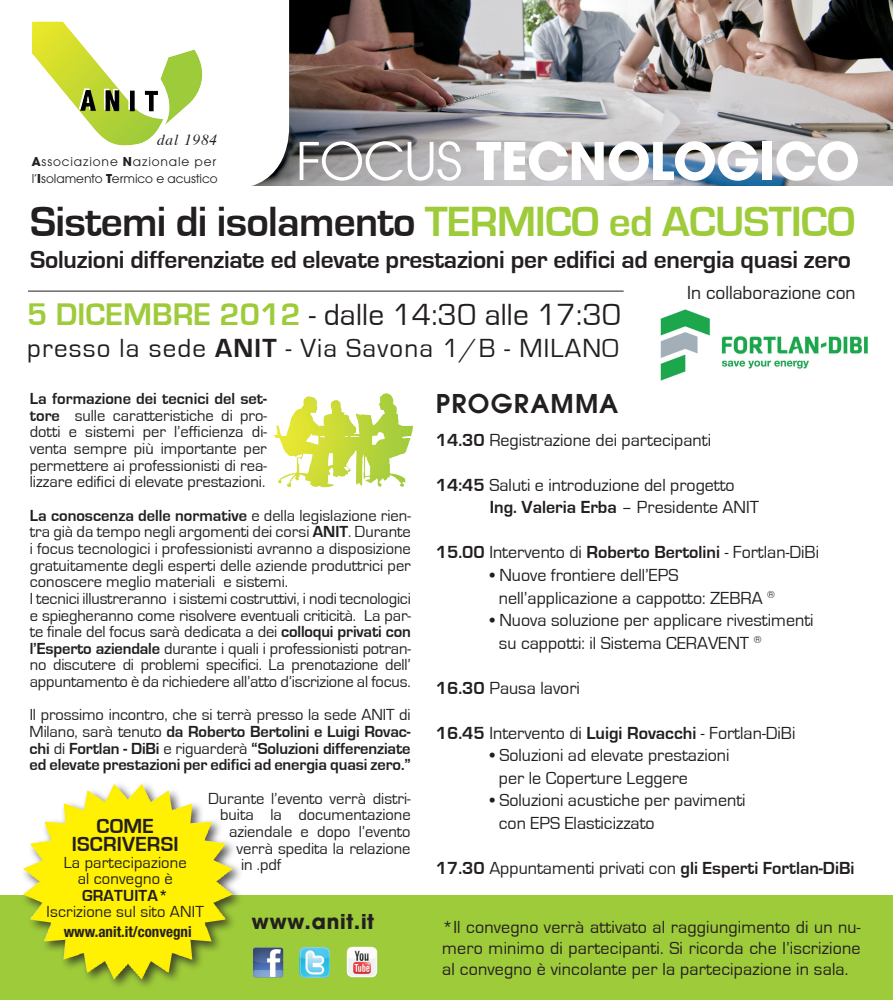
<style>
.page{position:relative;width:893px;height:1000px;background:#fff}
.page>*{position:absolute;margin:0;border:0;box-sizing:border-box;transform-origin:0 0}
.t1{font:700 57px "Avant Garde Md ITC";letter-spacing:-.01em;color:#fff}
.t2{font:700 43.5px "Eurostile";letter-spacing:-.02em;color:#231f20}
.t3{font:700 43.5px "Eurostile";color:#9ecb3a}
.t4{font:31.5px "Eurostile";letter-spacing:.005em;color:#231f20}
.t5{font:600 28.5px "Avant Garde ITC";letter-spacing:.04em;color:#231f20}
.t6{font:27px "Eurostile";letter-spacing:.045em;color:#231f20}
.t7{font:700 25.5px "Eurostile";letter-spacing:-.01em;color:#231f20}
.t8{font:700 22.5px "Avant Garde Md ITC";letter-spacing:.04em;color:#231f20}
.t9{font:700 21px/18px "Eurostile";letter-spacing:.01em;color:#231f20;text-align:center}
.t10{font:19.5px "Eurostile";color:#231f20}
.t11{font:18px/22.5px "Eurostile";color:#231f20}
.t12{font:700 18px "Eurostile";color:#231f20}
.t13{font:16.5px/16.6px "Eurostile";color:#231f20;text-align:center}
.t14{font:700 16.5px/16.6px "Eurostile";letter-spacing:-.005em;color:#231f20;text-align:justify}
.t15{font:italic 15.3px "Times";letter-spacing:.06em;color:#231f20}
.t16{font:700 condensed 15px "Helvetica Neue";color:#231f20}
.t17{font:13.5px/16.2px "Avant Garde ITC";letter-spacing:-.005em;color:#231f20}
.s1{font-family:"Avant Garde Md ITC";font-weight:700}
.s2{font-family:"Avant Garde ITC";font-weight:400}
.s3{color:#9ecb3a}
.s4{font-weight:700;font-size:32.25px;color:#9ecb3a}
.s5{font-weight:700}
.s6{font-weight:400}
</style>
<div class="page">
<img style="left:291px;top:0;width:602px;height:186px">
<svg style="left:32px;top:0;width:259px;height:186px"></svg>
<div style="left:0;top:894px;width:893px;height:105px;background:#9ecb3a"></div>
<img style="left:32px;top:22px;width:28px;height:58px">
<img style="left:299px;top:947px;width:31px;height:30px">
<img style="left:347px;top:946px;width:30px;height:31px">
<img style="left:253px;top:947px;width:30px;height:30px">
<hr style="left:28px;top:291px;width:596px;height:1px;background:#231f20">
<svg style="left:273px;top:393px;width:140px;height:95px"></svg>
<img style="left:293px;top:394px;width:91px;height:40px">
<div style="left:19px;top:779px;width:224px;height:210px;background:#231f20;opacity:.75"></div>
<img style="left:23px;top:783px;width:119px;height:125px">
<img style="left:660px;top:309px;width:208px;height:72px">
<p class="t15" style="left:157px;top:126px;width:62px">dal 1984</p>
<p class="t17" style="left:32px;top:154px;width:187px"><span class="s1">A</span>ssociazione <span class="s1">N</span>azionale per l’<span class="s1">I</span>solamento <span class="s1">T</span>ermico e acustico</p>
<h1 class="t1" style="left:296px;top:126px;width:565px"><span class="s2">FOCUS</span> TECNOLOGICO</h1>
<h2 class="t2" style="left:30px;top:198px;width:443px">Sistemi di isolamento <span class="s3">Termic</span></h2>
<h2 class="t3" style="left:571px;top:198px;width:194px">o ed acustic</h2>
<h2 class="t3" style="left:827px;top:198px;width:30px">o</h2>
<h3 class="t7" style="left:30px;top:245px;width:822px">Soluzioni differenziate ed elevate prestazioni per edifici ad energia quasi zero</h3>
<p class="t10" style="left:687px;top:282px;width:170px">In collaborazione con</p>
<h3 class="t4" style="left:27px;top:298px;width:595px"><span class="s4">5 DICEMBRE 2012</span> - dalle 14:30 alle 17:30</h3>
<h3 class="t6" style="left:27px;top:333px;width:593px">presso la sede <span class="s5">ANIT</span> - Via Savona 1/B - MILANO</h3>
<p class="t13" style="left:30px;top:390px;width:239px;text-align:justify"><span class="s5">La formazione dei tecnici del set&shy;tore</span> sulle caratteristiche di pro&shy;dotti e sistemi per l’efficienza di&shy;venta sempre più importante per permettere ai professionisti di rea&shy;lizzare edifici di elevate prestazioni.</p>
<p class="t13" style="left:30px;top:507px;width:383px;text-align:left"><span class="s5">La conoscenza delle normative</span> e della legislazione rien&shy;tra già da tempo negli argomenti dei corsi <span class="s5">ANIT</span>. Durante i focus tecnologici i professionisti avranno a disposizione gratuitamente degli esperti delle aziende produttrici per conoscere meglio materiali e sistemi.<br>I tecnici illustreranno i sistemi costruttivi, i nodi tecnologici e spiegheranno come risolvere eventuali criticità. La par&shy;te finale del focus sarà dedicata a dei <span class="s5">colloqui privati con l’Esperto aziendale</span> durante i quali i professionisti potran&shy;no discutere di problemi specifici. La prenotazione dell’ appuntamento è da richiedere all’atto d’iscrizione al focus.</p>
<p class="t14" style="left:30px;top:706px;width:383px"><span class="s6">Il prossimo incontro, che si terrà presso la sede ANIT di Milano, sarà tenuto</span> da Roberto Bertolini e Luigi Rovac&shy;chi <span class="s6">di</span> Fortlan - DiBi <span class="s6">e riguarderà</span> “Soluzioni differenziate ed elevate prestazioni per edifici ad energia quasi zero.”</p>
<p class="t13" style="left:208px;top:790px;width:204px">Durante l’evento verrà distri-</p>
<p class="t13" style="left:220px;top:806px;width:192px">buita la documentazione</p>
<p class="t13" style="left:229px;top:823px;width:183px">aziendale e dopo l’evento</p>
<p class="t13" style="left:237px;top:840px;width:175px">verrà spedita la relazione</p>
<p class="t13" style="left:241px;top:856px;width:42px">in .pdf</p>
<p class="t9" style="left:72px;top:817px;width:108px">COME<br>ISCRIVERSI</p>
<p class="t13" style="left:64px;top:854px;width:125px">La partecipazione al convegno è</p>
<p class="t14" style="left:82px;top:887px;width:22px">grat</p>
<p class="t14" style="left:123px;top:887px;width:47px">uita*</p>
<p class="t13" style="left:47px;top:903px;width:159px">Iscrizione sul sito ANIT</p>
<p class="t16" style="left:64px;top:922px;width:129px">www.anit.it/convegni</p>
<h3 class="t8" style="left:252px;top:907px;width:124px">www.anit.it</h3>
<h3 class="t5" style="left:436px;top:386px;width:184px">PROGRAMMA</h3>
<p class="t11" style="left:436px;top:429px;width:277px"><span class="s5">14.30</span> Registrazione dei partecipanti</p>
<p class="t11" style="left:490px;top:474px;width:271px;text-indent:-54px"><span class="s5">14:45</span> Saluti e introduzione del progetto<br><span class="s5">Ing. Valeria Erba</span> – Presidente ANIT</p>
<p class="t11" style="left:436px;top:541px;width:385px"><span class="s5">15.00</span> Intervento di <span class="s5">Roberto Bertolini</span> - Fortlan-DiBi</p>
<p class="t11" style="left:499px;top:564px;width:278px;text-indent:-9px">• Nuove frontiere dell’EPS nell’applicazione a cappotto: ZEBRA <sup>®</sup></p>
<p class="t11" style="left:499px;top:609px;width:316px;text-indent:-9px">• Nuova soluzione per applicare rivestimenti su cappotti: il Sistema CERAVENT <sup>®</sup></p>
<p class="t11" style="left:436px;top:676px;width:146px"><span class="s5">16.30</span> Pausa lavori</p>
<p class="t11" style="left:436px;top:721px;width:361px"><span class="s5">16.45</span> Intervento di <span class="s5">Luigi Rovacchi</span> - Fortlan-DiBi</p>
<p class="t11" style="left:499px;top:744px;width:232px;text-indent:-9px">• Soluzioni ad elevate prestazioni per le Coperture Leggere</p>
<p class="t11" style="left:499px;top:789px;width:248px;text-indent:-9px">• Soluzioni acustiche per pavimenti con EPS Elasticizzato</p>
<p class="t12" style="left:436px;top:857px;width:420px">17.30 <span class="s6">Appuntamenti privati con</span> gli Esperti Fortlan-DiBi</p>
<p class="t11" style="left:442px;top:916px;width:420px;line-height:21px;text-align:justify">*Il convegno verrà attivato al raggiungimento di un nu&shy;mero minimo di partecipanti. Si ricorda che l’iscrizione al convegno è vincolante per la partecipazione in sala.</p>
</div>
